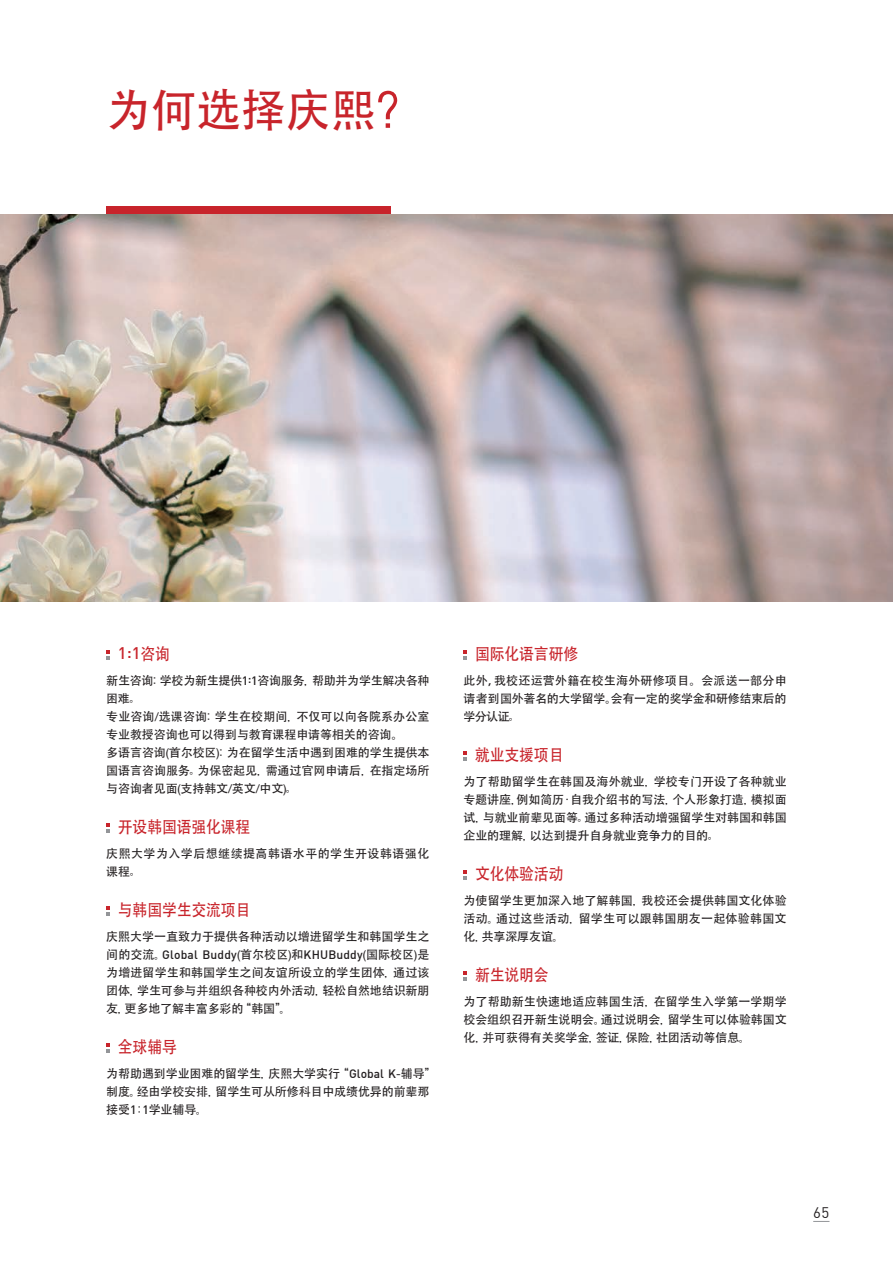
<style>
.page{position:relative;width:893px;height:1263px;background:#fff}
.page>*{position:absolute;margin:0;border:0;box-sizing:border-box;transform-origin:0 0}
.t1{font:45px "Adobe Heiti Std";color:#c8242b}
.t2{font:16.5px "Adobe Heiti Std";letter-spacing:-.01em;color:#c8242b;scale:.9 1}
.t3{font:16.5px "Dinmed";color:#c8242b}
.t4{font:15px "Dinreg";color:#231f20}
.t5{font:12px/18px "Adobe Heiti Std";letter-spacing:-.01em;color:#231f20;text-align:justify}
.t6{font:12px "Dinmed";letter-spacing:.015em;color:#231f20}
.t7{font:12px/18px "Adobe Heiti Std";letter-spacing:.035em;color:#231f20}
.s1{font-family:"Adobe Heiti Std"}
.s2{font-family:"YDVYGO12"}
.s3{font-family:"Dinmed"}
.s4{font-size:10.5px}
.s5{font-family:"Helvetica Neue LT Pro"}
.s6{font-family:"Adobe Heiti Std";font-size:10.5px}
.s7{font-family:"YDVYGO13"}
.s8{font-family:"Sand Sm"}
</style>
<div class="page">
<svg style="left:813px;top:1221px;width:16px;height:1px"></svg>
<svg style="left:378px;top:91px;width:19px;height:37px"></svg>
<div style="left:106px;top:206px;width:285px;height:9px;background:#c8242b"></div>
<svg style="left:106px;top:650px;width:4px;height:9px"></svg>
<svg style="left:106px;top:823px;width:4px;height:9px"></svg>
<svg style="left:106px;top:906px;width:4px;height:9px"></svg>
<svg style="left:106px;top:1043px;width:4px;height:10px"></svg>
<svg style="left:463px;top:650px;width:4px;height:9px"></svg>
<svg style="left:463px;top:751px;width:4px;height:9px"></svg>
<svg style="left:463px;top:870px;width:4px;height:9px"></svg>
<svg style="left:463px;top:971px;width:4px;height:10px"></svg>
<img style="left:0;top:215px;width:893px;height:387px">
<h1 class="t1" style="left:106px;top:83px;width:271px">为何选择庆熙</h1>
<h2 class="t3" style="left:118px;top:643px;width:54px">1:1<span class="s1">咨询</span></h2>
<p class="t5" style="left:106px;top:672px;width:325px;text-align:left">新生咨询<span class="s2">:</span> 学校为新生提供<span class="s3">1:1</span>咨询服务<span class="s2">,</span> 帮助并为学生解决各种困难<span class="s4">。<br></span>专业咨询<span class="s5">/</span>选课咨询<span class="s2">:</span> 学生在校期间<span class="s2">,</span> 不仅可以向各院系办公室专业教授咨询也可以得到与教育课程申请等相关的咨询。<br>多语言咨询<span class="s5">(</span>首尔校区<span class="s5">)</span><span class="s2">:</span> 为在留学生活中遇到困难的学生提供本国语言咨询服务<span class="s4">。</span>为保密起见<span class="s2">,</span> 需通过官网申请后<span class="s2">,</span> 在指定场所与咨询者见面<span class="s5">(</span>支持韩文<span class="s5">/</span>英文<span class="s5">/</span>中文<span class="s5">)</span><span class="s4">。</span></p>
<h2 class="t2" style="left:118px;top:817px;width:149px">开设韩国语强化课程</h2>
<p class="t7" style="left:106px;top:845px;width:325px">庆熙大学为入学后想继续提高韩语水平的学生开设韩语强化课程<span class="s4">。</span></p>
<h2 class="t2" style="left:118px;top:900px;width:149px">与韩国学生交流项目</h2>
<p class="t5" style="left:106px;top:928px;width:325px">庆熙大学一直致力于提供各种活动以增进留学生和韩国学生之</p>
<p class="t6" style="left:106px;top:947px;width:325px"><span class="s1">间的交流</span><span class="s6">。</span>Global Buddy<span class="s5">(</span><span class="s1">首尔校区</span><span class="s5">)</span><span class="s1">和</span>KHUBuddy<span class="s5">(</span><span class="s1">国际校区</span><span class="s5">)</span><span class="s1">是</span></p>
<p class="t5" style="left:106px;top:964px;width:325px">为增进留学生和韩国学生之间友谊所设立的学生团体<span class="s2">,</span> 通过该团体<span class="s2">,</span> 学生可参与并组织各种校内外活动<span class="s2">,</span> 轻松自然地结识新朋友<span class="s2">,</span> 更多地了解丰富多彩的 <span class="s7">“</span>韩国<span class="s7">”</span><span class="s4">。</span></p>
<h2 class="t2" style="left:118px;top:1037px;width:67px">全球辅导</h2>
<p class="t5" style="left:106px;top:1065px;width:325px">为帮助遇到学业困难的留学生<span class="s2">,</span> 庆熙大学实行 <span class="s7">“</span><span class="s3">Global K</span><span class="s5">-</span>辅导<span class="s7">”</span>制度<span class="s4">。</span>经由学校安排<span class="s2">,</span> 留学生可从所修科目中成绩优异的前辈那接受<span class="s3">1</span><span class="s2">：</span><span class="s3">1</span>学业辅导<span class="s4">。</span></p>
<h2 class="t2" style="left:475px;top:643px;width:116px">国际化语言研修</h2>
<p class="t5" style="left:463px;top:672px;width:325px">此外，我校还运营外籍在校生海外研修项目。会派送一部分申请者到国外著名的大学留学。会有一定的奖学金和研修结束后的学分认证<span class="s4">。</span></p>
<h2 class="t2" style="left:475px;top:745px;width:100px">就业支援项目</h2>
<p class="t5" style="left:463px;top:773px;width:325px">为了帮助留学生在韩国及海外就业<span class="s2">,</span> 学校专门开设了各种就业专题讲座<span class="s2">,</span> 例如简历<span class="s8">·</span>自我介绍书的写法<span class="s2">,</span> 个人形象打造<span class="s2">,</span> 模拟面试<span class="s2">,</span> 与就业前辈见面等<span class="s4">。</span>通过多种活动增强留学生对韩国和韩国企业的理解<span class="s2">,</span> 以达到提升自身就业竞争力的目的<span class="s4">。</span></p>
<h2 class="t2" style="left:475px;top:864px;width:100px">文化体验活动</h2>
<p class="t5" style="left:463px;top:892px;width:325px">为使留学生更加深入地了解韩国<span class="s2">,</span> 我校还会提供韩国文化体验活动<span class="s4">。</span>通过这些活动<span class="s2">,</span> 留学生可以跟韩国朋友一起体验韩国文化<span class="s2">,</span> 共享深厚友谊<span class="s4">。</span></p>
<h2 class="t2" style="left:475px;top:965px;width:83px">新生说明会</h2>
<p class="t5" style="left:463px;top:993px;width:325px">为了帮助新生快速地适应韩国生活<span class="s2">,</span> 在留学生入学第一学期学校会组织召开新生说明会<span class="s4">。</span>通过说明会<span class="s2">,</span> 留学生可以体验韩国文化<span class="s2">,</span> 并可获得有关奖学金<span class="s2">,</span> 签证<span class="s2">,</span> 保险<span class="s2">,</span> 社团活动等信息<span class="s4">。</span></p>
<p class="t4" style="left:813px;top:1204px;width:17px">65</p>
</div>
